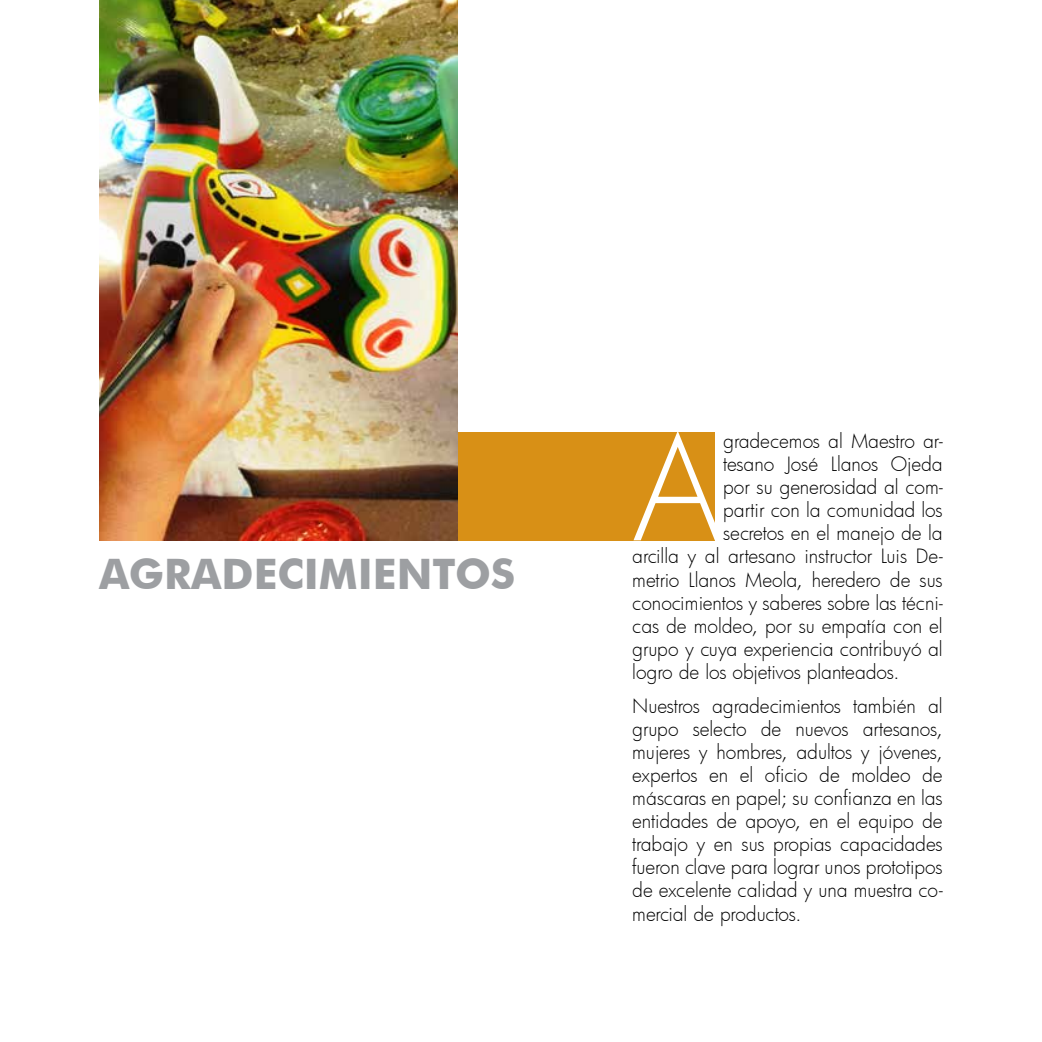
<style>
.page{position:relative;width:1042px;height:1042px;background:#fff}
.page>*{position:absolute;margin:0;border:0;box-sizing:border-box;transform-origin:0 0}
.t1{font:300 141.75px "Futura";color:#fff}
.t2{font:700 42px "Futura BT";color:#9d9fa2}
.t3{font:300 19.25px/23.1px "Futura";letter-spacing:-.005em;color:#000;text-align:justify}
</style>
<div class="page">
<div style="left:452px;top:432px;width:263px;height:109px;background:#d89016"></div>
<img style="left:99px;top:0;width:359px;height:541px">
<h2 class="t2" style="left:99px;top:548px;width:418px">AGRADECIMIENTOS</h2>
<h1 class="t1" style="left:632px;top:393px;width:92px">A</h1>
<p class="t3" style="left:723px;top:429px;width:221px">gradecemos al Maestro ar-</p>
<p class="t3" style="left:723px;top:452px;width:221px">tesano José Llanos Ojeda</p>
<p class="t3" style="left:723px;top:475px;width:221px">por su generosidad al com-</p>
<p class="t3" style="left:723px;top:498px;width:221px">partir con la comunidad los</p>
<p class="t3" style="left:723px;top:521px;width:221px">secretos en el manejo de la</p>
<p class="t3" style="left:632px;top:544px;width:312px">arcilla y al artesano instructor Luis De-</p>
<p class="t3" style="left:632px;top:567px;width:312px">metrio Llanos Meola, heredero de sus</p>
<p class="t3" style="left:632px;top:591px;width:312px">conocimientos y saberes sobre las técni-</p>
<p class="t3" style="left:632px;top:614px;width:312px">cas de moldeo, por su empatía con el</p>
<p class="t3" style="left:632px;top:637px;width:312px">grupo y cuya experiencia contribuyó al</p>
<p class="t3" style="left:632px;top:660px;width:269px">logro de los objetivos planteados.</p>
<p class="t3" style="left:632px;top:693px;width:312px">Nuestros agradecimientos también al grupo selecto de nuevos artesanos, mujeres y hombres, adultos y jóvenes, expertos en el oficio de moldeo de máscaras en papel; su confianza en las entidades de apoyo, en el equipo de trabajo y en sus propias capacidades fueron clave para lograr unos prototipos de excelente calidad y una muestra co&shy;mercial de productos.</p>
</div>
